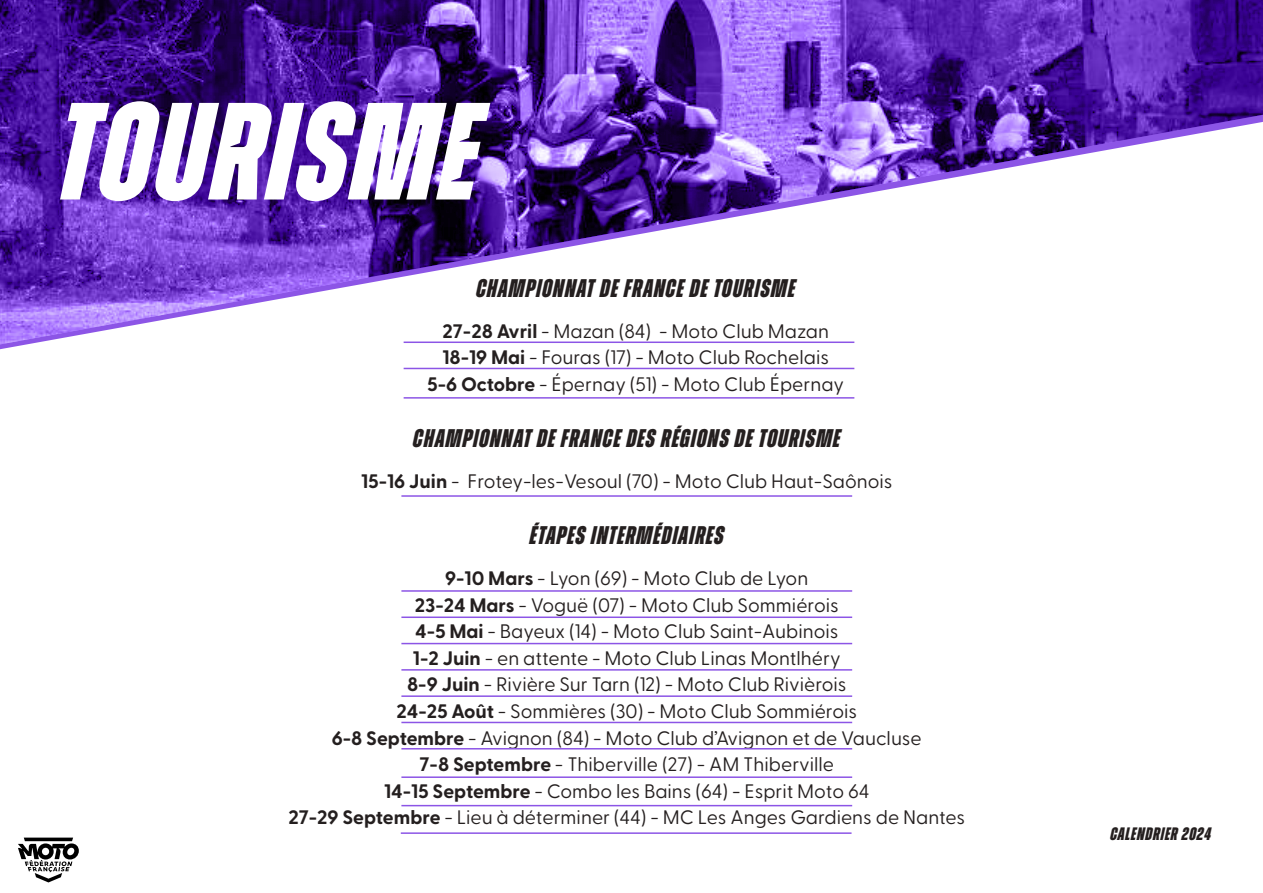
<style>
.page{position:relative;width:1263px;height:893px;background:#fff}
.page>*{position:absolute;margin:0;border:0;box-sizing:border-box;transform-origin:0 0}
.t1{font:italic 800 138px "Zuume Cut";letter-spacing:.03em;color:#fff}
.t2{font:italic 800 25.5px "Zuume";letter-spacing:.05em;color:#241f1f}
.t3{font:19.5px/26.5px "Greycliff CF";color:#241f1f;text-align:center}
.t4{font:italic 800 18px "Zuume";letter-spacing:.05em;color:#241f1f}
.s1{font-weight:700}
</style>
<div class="page">
<svg style="left:18px;top:838px;width:61px;height:44px"></svg>
<svg style="left:0;top:0;width:1263px;height:350px"></svg>
<hr style="left:404px;top:341px;width:450px;height:2px;background:#8c55e6">
<hr style="left:404px;top:368px;width:450px;height:1px;background:#8c55e6">
<hr style="left:404px;top:397px;width:450px;height:2px;background:#8c55e6">
<hr style="left:401px;top:495px;width:451px;height:2px;background:#8c55e6">
<hr style="left:401px;top:590px;width:451px;height:2px;background:#8c55e6">
<hr style="left:401px;top:616px;width:451px;height:2px;background:#8c55e6">
<hr style="left:401px;top:643px;width:451px;height:1px;background:#8c55e6">
<hr style="left:401px;top:669px;width:451px;height:2px;background:#8c55e6">
<hr style="left:401px;top:695px;width:451px;height:2px;background:#8c55e6">
<hr style="left:401px;top:722px;width:451px;height:1px;background:#8c55e6">
<hr style="left:401px;top:748px;width:451px;height:1px;background:#8c55e6">
<hr style="left:401px;top:776px;width:451px;height:2px;background:#8c55e6">
<hr style="left:401px;top:805px;width:451px;height:1px;background:#8c55e6">
<hr style="left:401px;top:832px;width:450px;height:2px;background:#8c55e6">
<h1 class="t1" style="left:57px;top:79px;width:423px">TOURISME</h1>
<h2 class="t2" style="left:476px;top:274px;width:320px">CHAMPIONNAT DE FRANCE DE TOURISME</h2>
<p class="t3" style="left:427px;top:316px;width:418px"><span class="s1">27-28 Avril</span> - Mazan (84) - Moto Club Mazan<br><span class="s1">18-19 Mai</span> - Fouras (17) - Moto Club Rochelais<br><span class="s1">5-6 Octobre</span> - Épernay (51) - Moto Club Épernay</p>
<h2 class="t2" style="left:413px;top:425px;width:428px">CHAMPIONNAT DE FRANCE DES RÉGIONS DE TOURISME</h2>
<p class="t3" style="left:361px;top:466px;width:533px"><span class="s1">15-16 Juin</span> - Frotey-les-Vesoul (70) - Moto Club Haut-Saônois</p>
<h2 class="t2" style="left:530px;top:522px;width:196px">ÉTAPES INTERMÉDIAIRES</h2>
<p class="t3" style="left:288px;top:564px;width:678px"><span class="s1">9-10 Mars</span> - Lyon (69) - Moto Club de Lyon<br><span class="s1">23-24 Mars</span> - Voguë (07) - Moto Club Sommiérois<br><span class="s1">4-5 Mai</span> - Bayeux (14) - Moto Club Saint-Aubinois<br><span class="s1">1-2 Juin</span> - en attente - Moto Club Linas Montlhéry<br><span class="s1">8-9 Juin</span> - Rivière Sur Tarn (12) - Moto Club Rivièrois<br><span class="s1">24-25 Août</span> - Sommières (30) - Moto Club Sommiérois<br><span class="s1">6-8 Septembre</span> - Avignon (84) - Moto Club d’Avignon et de Vaucluse<br><span class="s1">7-8 Septembre</span> - Thiberville (27) - AM Thiberville<br><span class="s1">14-15 Septembre</span> - Combo les Bains (64) - Esprit Moto 64<br><span class="s1">27-29 Septembre</span> - Lieu à déterminer (44) - MC Les Anges Gardiens de Nantes</p>
<p class="t4" style="left:1110px;top:824px;width:102px">CALENDRIER 2024</p>
</div>
